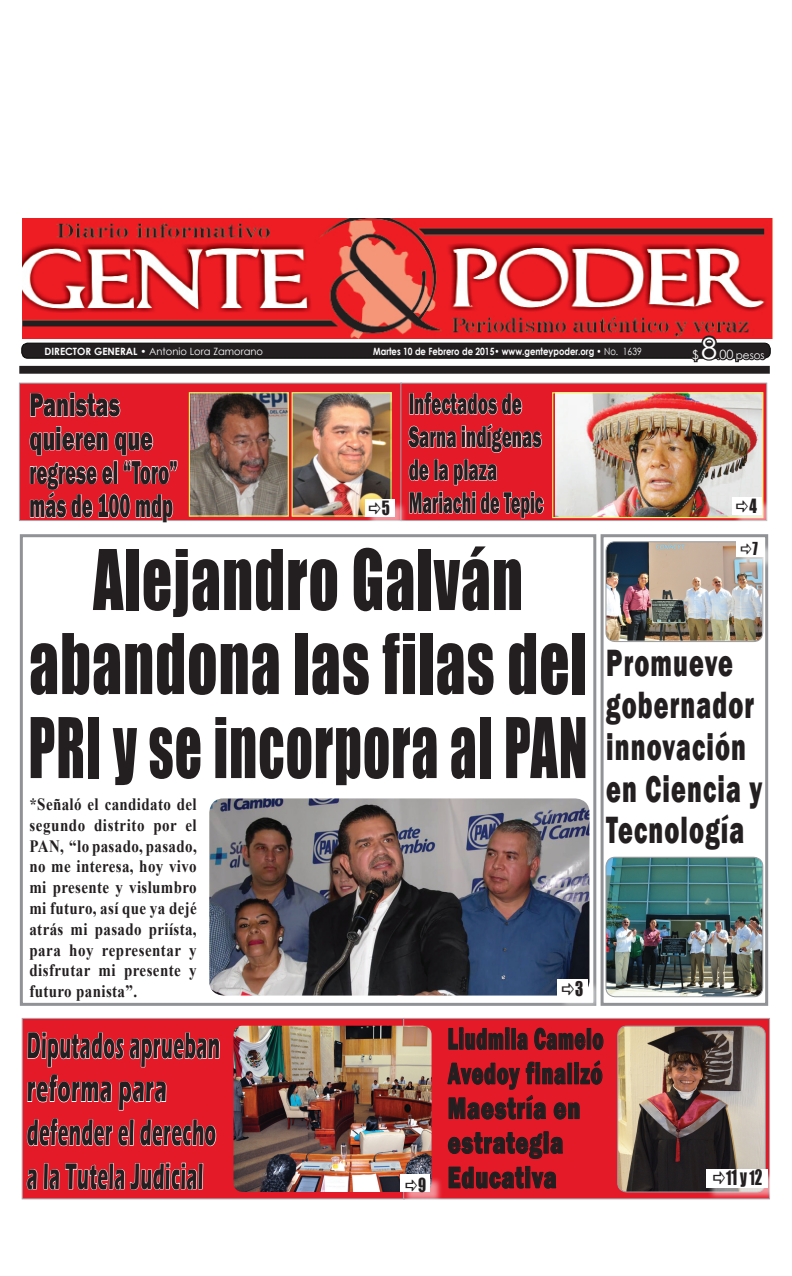
<style>
.page{position:relative;width:792px;height:1276px;background:#fff}
.page>*{position:absolute;margin:0;border:0;box-sizing:border-box;transform-origin:0 0}
.t1{font:77.2px/84px "Impact";letter-spacing:.02em;color:#231f20;text-align:center;scale:.77 1}
.t2{font:800 39.1px/41.8px "Franklin Gothic";letter-spacing:.045em;color:#231f20;scale:.65 1}
.t3{font:700 38px/43.6px "Eras ITC";letter-spacing:.025em;color:#231f20;scale:.47 1}
.t4{font:800 33.9px/33.6px "Franklin Gothic";color:#231f20;scale:.65 1}
.t5{font:800 31.2px "Franklin Gothic";letter-spacing:.045em;color:#231f20;scale:.7 1}
.t6{font:800 31.2px "Franklin Gothic";letter-spacing:.045em;color:#231f20;scale:.59 1}
.t7{font:800 31.2px "Franklin Gothic";letter-spacing:.045em;color:#231f20;scale:.64 1}
.t8{font:800 30.9px/33px "Franklin Gothic";color:#231f20;scale:.56 1}
.t9{font:29.4px "Century Gothic";color:#fff}
.t10{font:19.6px "Impact";color:#231f20;scale:.77 1}
.t11{font:18.6px "Impact";color:#231f20;scale:.83 1}
.t12{font:18.1px "Impact";color:#231f20;scale:.83 1}
.t13{font:700 17.3px/20.8px "Times New Roman";letter-spacing:.03em;color:#231f20;text-align:justify;scale:.87 1}
.t14{font:16.4px "Impact";color:#231f20;scale:.83 1}
.t15{font:12.1px "Century Gothic";color:#fff}
.t16{font:10.5px "Century Gothic";color:#fff}
.t17{font:700 10px "Century Gothic";color:#fff;scale:.84 1}
.t18{font:10px "Century Gothic";color:#fff}
.s1{font-weight:700}
.s2{font-weight:400}
.s3{font-size:8.3px}
.s4{font-size:12.8px}
.s5{font-size:18.3px}
</style>
<div class="page">
<div style="left:19px;top:366px;width:751px;height:8px;background:#231f20"></div>
<img style="left:22px;top:218px;width:751px;height:120px">
<div style="left:22px;top:343px;width:748px;height:15px;background:#231f20;border-radius:6px"></div>
<div style="left:21px;top:343px;width:750px;height:16px;border:1px solid #040503;border-radius:6px"></div>
<svg style="left:689px;top:333px;width:79px;height:30px"></svg>
<svg style="left:19px;top:382px;width:381px;height:139px;background:#e12a38"></svg>
<svg style="left:400px;top:382px;width:368px;height:139px;background:#e03742"></svg>
<svg style="left:21px;top:1018px;width:382px;height:182px;background:#df3542"></svg>
<svg style="left:403px;top:1017px;width:367px;height:183px;background:#e12533"></svg>
<svg style="left:27px;top:1018px;width:192px;height:177px;background:#e83a46"></svg>
<img style="left:233px;top:1025px;width:199px;height:167px">
<svg style="left:30px;top:393px;width:90px;height:24px;background:#eb5762"></svg>
<img style="left:191px;top:394px;width:96px;height:30px">
<div style="left:189px;top:392px;width:100px;height:124px;border:1px solid #f6ef66"></div>
<img style="left:294px;top:394px;width:96px;height:30px">
<div style="left:292px;top:392px;width:100px;height:124px;border:1px solid #f6ef66"></div>
<img style="left:556px;top:394px;width:205px;height:122px">
<div style="left:552px;top:392px;width:211px;height:126px;border:1px solid #f6ef66"></div>
<svg style="left:415px;top:392px;width:107px;height:22px;background:#ec5964"></svg>
<svg style="left:448px;top:1027px;width:62px;height:23px"></svg>
<svg style="left:517px;top:1033px;width:11px;height:17px"></svg>
<svg style="left:534px;top:1027px;width:52px;height:23px"></svg>
<div style="left:587px;top:1028px;width:4px;height:21px;border:1px solid #231f20"></div>
<svg style="left:593px;top:1033px;width:11px;height:17px"></svg>
<svg style="left:447px;top:1062px;width:73px;height:27px;background:#bb1a26"></svg>
<svg style="left:526px;top:1061px;width:40px;height:23px"></svg>
<div style="left:568px;top:1063px;width:4px;height:21px;border:1px solid #231f20"></div>
<svg style="left:574px;top:1060px;width:29px;height:24px"></svg>
<svg style="left:449px;top:1095px;width:97px;height:24px;background:#b41b26"></svg>
<svg style="left:554px;top:1102px;width:26px;height:17px"></svg>
<svg style="left:448px;top:1131px;width:115px;height:28px;background:#bb1a26"></svg>
<svg style="left:449px;top:1166px;width:107px;height:22px;background:#b31b26"></svg>
<img style="left:618px;top:1026px;width:147px;height:166px">
<div style="left:617px;top:1025px;width:149px;height:167px;border:1px solid #999b9e;border-radius:9px"></div>
<div style="left:402px;top:1176px;width:41px;height:28px;background:#fff;opacity:.53"></div>
<div style="left:401px;top:1174px;width:29px;height:18px;background:#fff"></div>
<div style="left:601px;top:534px;width:167px;height:472px;border:3px solid #909295"></div>
<img style="left:606px;top:542px;width:156px;height:98px">
<div style="left:606px;top:541px;width:157px;height:101px;border:1px solid #999b9e;border-radius:9px"></div>
<img style="left:606px;top:857px;width:157px;height:139px">
<div style="left:606px;top:857px;width:157px;height:140px;border:1px solid #999b9e;border-radius:9px"></div>
<svg style="left:603px;top:640px;width:163px;height:213px"></svg>
<div style="left:738px;top:543px;width:38px;height:26px;background:#fff;opacity:.53"></div>
<div style="left:736px;top:541px;width:27px;height:16px;background:#fff"></div>
<div style="left:559px;top:981px;width:42px;height:28px;background:#fff;opacity:.53"></div>
<div style="left:734px;top:499px;width:40px;height:28px;background:#fff;opacity:.53"></div>
<div style="left:732px;top:497px;width:30px;height:17px;background:#fff"></div>
<div style="left:708px;top:1171px;width:73px;height:29px;background:#fff;opacity:.53"></div>
<div style="left:706px;top:1169px;width:62px;height:19px;background:#fff"></div>
<img style="left:23px;top:424px;width:568px;height:579px">
<h3 class="t9" style="left:701px;top:327px;width:18px">8</h3>
<p class="t18" style="left:45px;top:344px;width:220px"><span class="s1">DIRECTOR GENERAL •</span> Antonio Lora Zamorano</p>
<p class="t17" style="left:373px;top:344px;width:321px">Martes 10 de Febrero de 2015• www.genteypoder.org • <span class="s2">No. 1639</span></p>
<p class="t15" style="left:692px;top:346px;width:8px">$</p>
<p class="t16" style="left:717px;top:347px;width:49px"><span class="s3">.</span><span class="s4">00</span> pesos</p>
<h3 class="t4" style="left:29px;top:388px;width:230px">Panistas quieren que regrese el “Toro” más de 100 mdp</h3>
<p class="t12" style="left:382px;top:494px;width:11px">5</p>
<h3 class="t8" style="left:409px;top:387px;width:242px">Infectados de<br>Sarna indígenas de la plaza<br>Mariachi de Tepic</h3>
<h1 class="t1" style="left:28px;top:536px;width:728px">Alejandro Galván abandona las filas del<br>PRI y se incorpora al PAN</h1>
<p class="t13" style="left:29px;top:793px;width:194px">*Señaló el candidato del segundo distrito por el PAN, “lo pasado, pasado, no me interesa, hoy vivo mi presente y vislumbro mi futuro, así que ya dejé atrás mi pasado priísta, para hoy representar y disfrutar mi presente y futuro panista”.</p>
<p class="t11" style="left:575px;top:973px;width:11px">3</p>
<p class="t12" style="left:749px;top:492px;width:11px">4</p>
<p class="t14" style="left:753px;top:536px;width:8px">7</p>
<h2 class="t2" style="left:606px;top:642px;width:242px">Promueve gobernador innovación en Ciencia y<br>Tecnología</h2>
<h3 class="t3" style="left:27px;top:1024px;width:413px">Diputados aprueban reforma para defender el derecho a la Tutela Judicial</h3>
<h3 class="t6" style="left:448px;top:1018px;width:265px">Liudmila Camelo</h3>
<h3 class="t7" style="left:448px;top:1053px;width:243px">Avedoy finalizó</h3>
<h3 class="t5" style="left:448px;top:1088px;width:191px">Maestría en</h3>
<h3 class="t5" style="left:448px;top:1122px;width:166px">estrategia</h3>
<h3 class="t5" style="left:418px;top:1157px;width:199px"><sub>9</sub> Educativa</h3>
<p class="t10" style="left:726px;top:1161px;width:48px"><span class="s5">1</span>1 y <span class="s5">1</span>2</p>
</div>
